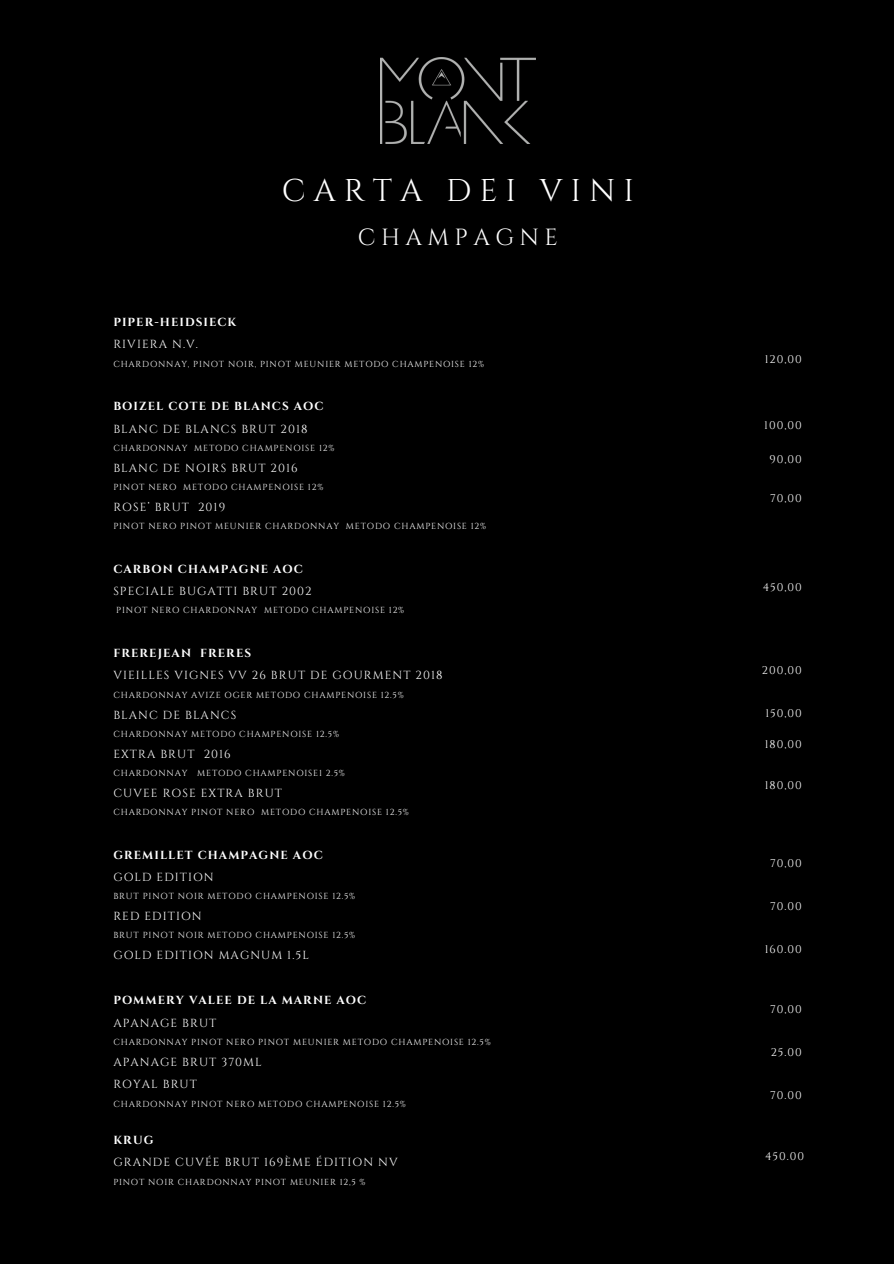
<style>
.page{position:relative;width:894px;height:1264px;background:#fff}
.page>*{position:absolute;margin:0;border:0;box-sizing:border-box;transform-origin:0 0}
.t1{font:31.35px "Cinzel";letter-spacing:.25em;color:#fff}
.t2{font:23.4px "Cinzel";letter-spacing:.23em;color:#fff}
.t3{font:11.7px "Cinzel";letter-spacing:.09em;color:#fff}
.t4{font:700 11.7px "Cinzel";letter-spacing:.09em;color:#fff}
.t5{font:11.25px "Cinzel";letter-spacing:.09em;color:#fff}
.t6{font:8.7px "Cinzel";letter-spacing:.09em;color:#fff}
</style>
<div class="page">
<div style="left:0;top:0;width:893px;height:1263px;background:#000"></div>
<img style="left:381px;top:57px;width:154px;height:87px">
<h1 class="t1" style="left:282px;top:171px;width:353px">CARTA DEI VINI</h1>
<h2 class="t2" style="left:358px;top:222px;width:201px">CHAMPAGNE</h2>
<p class="t4" style="left:113px;top:315px;width:125px">PIPER-HEIDSIECK</p>
<p class="t3" style="left:113px;top:336px;width:86px">RIVIERA N.V.</p>
<p class="t6" style="left:113px;top:358px;width:372px">CHARDONNAY, PINOT NOIR, PINOT MEUNIER METODO CHAMPENOISE 12%</p>
<p class="t4" style="left:113px;top:399px;width:212px">BOIZEL COTE DE BLANCS AOC</p>
<p class="t3" style="left:113px;top:421px;width:196px">BLANC DE BLANCS BRUT 2018</p>
<p class="t6" style="left:113px;top:442px;width:222px">CHARDONNAY METODO CHAMPENOISE 12%</p>
<p class="t3" style="left:113px;top:460px;width:186px">BLANC DE NOIRS BRUT 2016</p>
<p class="t6" style="left:113px;top:481px;width:211px">PINOT NERO METODO CHAMPENOISE 12%</p>
<p class="t3" style="left:113px;top:499px;width:113px">ROSE’ BRUT 2019</p>
<p class="t6" style="left:113px;top:521px;width:374px">PINOT NERO PINOT MEUNIER CHARDONNAY METODO CHAMPENOISE 12%</p>
<p class="t4" style="left:113px;top:561px;width:191px">CARBON CHAMPAGNE AOC</p>
<p class="t3" style="left:113px;top:584px;width:200px">SPECIALE BUGATTI BRUT 2002</p>
<p class="t6" style="left:116px;top:605px;width:289px">PINOT NERO CHARDONNAY METODO CHAMPENOISE 12%</p>
<p class="t4" style="left:113px;top:645px;width:139px">FREREJEAN FRERES</p>
<p class="t3" style="left:113px;top:668px;width:331px">VIEILLES VIGNES VV 26 BRUT DE GOURMENT 2018</p>
<p class="t6" style="left:113px;top:689px;width:292px">CHARDONNAY AVIZE OGER METODO CHAMPENOISE 12.5%</p>
<p class="t3" style="left:113px;top:707px;width:124px">BLANC DE BLANCS</p>
<p class="t6" style="left:113px;top:728px;width:227px">CHARDONNAY METODO CHAMPENOISE 12.5%</p>
<p class="t3" style="left:113px;top:746px;width:119px">EXTRA BRUT 2016</p>
<p class="t6" style="left:113px;top:767px;width:233px">CHARDONNAY METODO CHAMPENOISE1 2.5%</p>
<p class="t3" style="left:113px;top:785px;width:170px">CUVEE ROSE EXTRA BRUT</p>
<p class="t6" style="left:113px;top:806px;width:297px">CHARDONNAY PINOT NERO METODO CHAMPENOISE 12.5%</p>
<p class="t4" style="left:113px;top:847px;width:211px">GREMILLET CHAMPAGNE AOC</p>
<p class="t3" style="left:113px;top:869px;width:102px">GOLD EDITION</p>
<p class="t6" style="left:113px;top:890px;width:243px">BRUT PINOT NOIR METODO CHAMPENOISE 12.5%</p>
<p class="t3" style="left:113px;top:908px;width:90px">RED EDITION</p>
<p class="t6" style="left:113px;top:929px;width:243px">BRUT PINOT NOIR METODO CHAMPENOISE 12.5%</p>
<p class="t3" style="left:113px;top:948px;width:197px">GOLD EDITION MAGNUM 1.5L</p>
<p class="t4" style="left:113px;top:992px;width:254px">POMMERY VALEE DE LA MARNE AOC</p>
<p class="t3" style="left:113px;top:1015px;width:105px">APANAGE BRUT</p>
<p class="t6" style="left:113px;top:1036px;width:379px">CHARDONNAY PINOT NERO PINOT MEUNIER METODO CHAMPENOISE 12.5%</p>
<p class="t3" style="left:113px;top:1054px;width:150px">APANAGE BRUT 370ML</p>
<p class="t3" style="left:113px;top:1077px;width:85px">ROYAL BRUT</p>
<p class="t6" style="left:113px;top:1098px;width:294px">CHARDONNAY PINOT NERO METODO CHAMPENOISE 12.5%</p>
<p class="t4" style="left:113px;top:1132px;width:42px">KRUG</p>
<p class="t3" style="left:113px;top:1154px;width:286px">GRANDE CUVÉE BRUT 169ÈME ÉDITION NV</p>
<p class="t6" style="left:113px;top:1176px;width:253px">PINOT NOIR CHARDONNAY PINOT MEUNIER 12,5 %</p>
<h3 class="t5" style="left:764px;top:352px;width:39px">120,00</h3>
<h3 class="t5" style="left:764px;top:418px;width:39px">100,00</h3>
<h3 class="t5" style="left:769px;top:452px;width:34px">90,00</h3>
<h3 class="t5" style="left:770px;top:490px;width:33px">70,00</h3>
<h3 class="t5" style="left:762px;top:580px;width:41px">450,00</h3>
<h3 class="t5" style="left:761px;top:663px;width:41px">200,00</h3>
<h3 class="t5" style="left:765px;top:706px;width:38px">150,00</h3>
<h3 class="t5" style="left:764px;top:737px;width:39px">180,00</h3>
<h3 class="t5" style="left:764px;top:778px;width:39px">180,00</h3>
<h3 class="t5" style="left:770px;top:856px;width:33px">70,00</h3>
<h3 class="t5" style="left:770px;top:899px;width:33px">70.00</h3>
<h3 class="t5" style="left:764px;top:942px;width:39px">160.00</h3>
<h3 class="t5" style="left:770px;top:1002px;width:33px">70,00</h3>
<h3 class="t5" style="left:770px;top:1045px;width:33px">25.00</h3>
<h3 class="t5" style="left:770px;top:1088px;width:33px">70.00</h3>
<h3 class="t5" style="left:764px;top:1148px;width:41px">450.00</h3>
</div>
